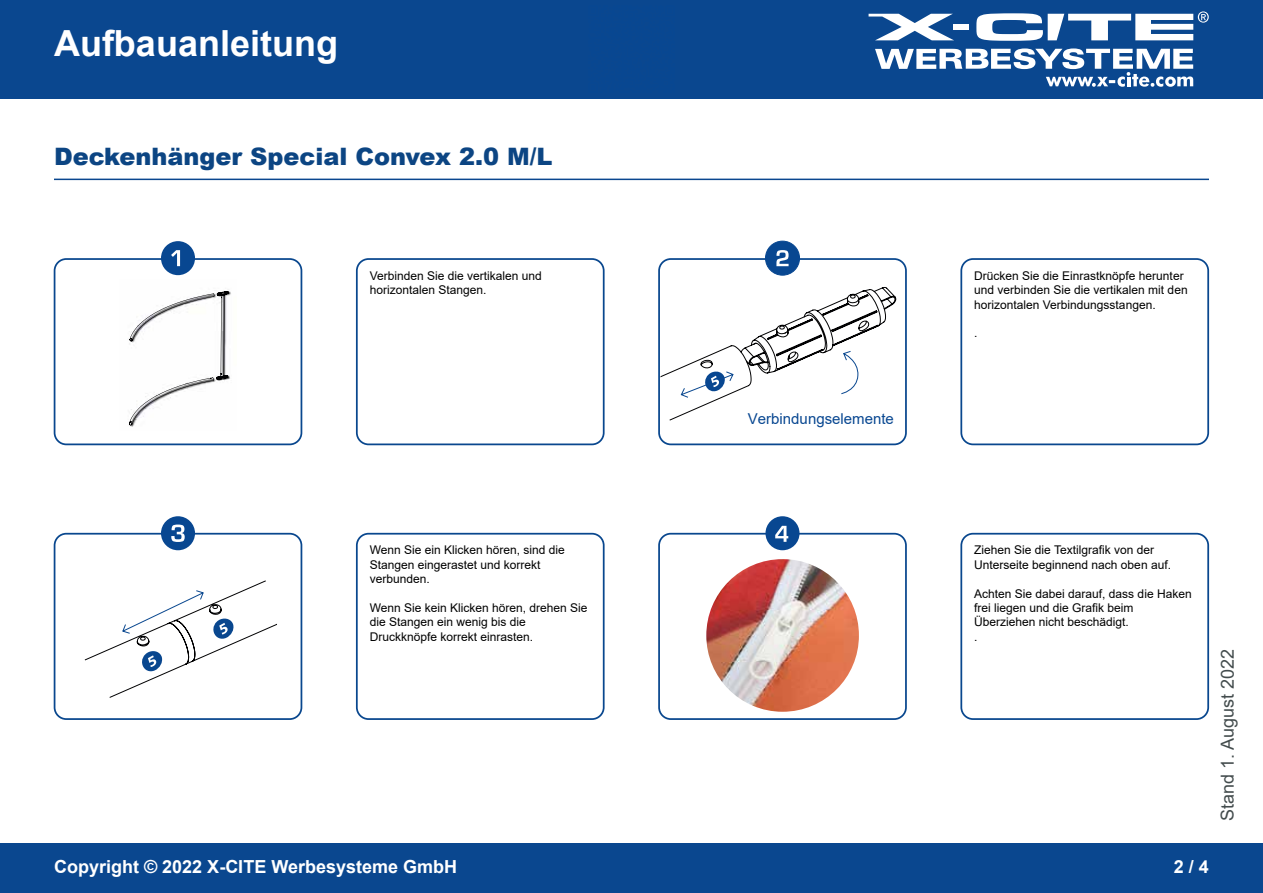
<style>
.page{position:relative;width:1263px;height:893px;background:#fff}
.page>*{position:absolute;margin:0;border:0;box-sizing:border-box;transform-origin:0 0}
.t1{font:700 36px "Arial";color:#fff}
.t2{font:900 24px "Arial";color:#0c4583}
.t3{font:700 18px "Arial";color:#fff}
.t4{font:18px "Arial";color:#434c4d}
.t5{font:15px "Arial";color:#084791}
.t6{font:12px/14.4px "Arial";color:#000}
</style>
<div class="page">
<div style="left:0;top:0;width:1263px;height:98px;background:#0a478f"></div>
<div style="left:0;top:844px;width:1263px;height:49px;background:#0a478f"></div>
<svg style="left:868px;top:14px;width:85px;height:26px"></svg>
<div style="left:953px;top:24px;width:15px;height:6px;background:#fff"></div>
<svg style="left:875px;top:48px;width:318px;height:39px"></svg>
<svg style="left:976px;top:11px;width:233px;height:30px"></svg>
<hr style="left:54px;top:179px;width:1155px;height:1px;background:#0a478f">
<div style="left:54px;top:258px;width:248px;height:187px;border:2px solid #09478e;border-radius:12px"></div>
<div style="left:356px;top:258px;width:249px;height:187px;border:2px solid #09478e;border-radius:12px"></div>
<div style="left:658px;top:258px;width:249px;height:187px;border:2px solid #09478e;border-radius:12px"></div>
<div style="left:960px;top:258px;width:249px;height:187px;border:2px solid #09478e;border-radius:12px"></div>
<div style="left:356px;top:533px;width:249px;height:187px;border:2px solid #09478e;border-radius:12px"></div>
<div style="left:658px;top:533px;width:249px;height:187px;border:2px solid #09478e;border-radius:12px"></div>
<div style="left:960px;top:533px;width:249px;height:187px;border:2px solid #09478e;border-radius:12px"></div>
<div style="left:161px;top:241px;width:34px;height:34px;background:#084791;border-radius:50%"></div>
<svg style="left:171px;top:250px;width:9px;height:16px"></svg>
<div style="left:54px;top:533px;width:248px;height:187px;border:2px solid #09478e;border-radius:12px"></div>
<div style="left:765px;top:241px;width:34px;height:34px;background:#084791;border-radius:50%"></div>
<div style="left:765px;top:241px;width:35px;height:35px;border:1px solid #084791;border-radius:50%"></div>
<svg style="left:776px;top:250px;width:12px;height:16px"></svg>
<div style="left:161px;top:516px;width:34px;height:34px;background:#084791;border-radius:50%"></div>
<div style="left:765px;top:516px;width:34px;height:34px;background:#084791;border-radius:50%"></div>
<svg style="left:775px;top:526px;width:13px;height:16px"></svg>
<svg style="left:660px;top:287px;width:236px;height:159px"></svg>
<svg style="left:680px;top:350px;width:179px;height:48px"></svg>
<svg style="left:79px;top:525px;width:198px;height:195px"></svg>
<img style="left:706px;top:559px;width:153px;height:153px;border-radius:76px">
<svg style="left:129px;top:289px;width:102px;height:138px"></svg>
<h1 class="t1" style="left:54px;top:18px;width:286px">Aufbauanleitung</h1>
<h2 class="t2" style="left:54px;top:139px;width:500px">Deckenhänger Special Convex 2.0 M/L</h2>
<p class="t6" style="left:370px;top:268px;width:174px">Verbinden Sie die vertikalen und horizontalen Stangen.</p>
<p class="t5" style="left:748px;top:409px;width:147px">Verbindungselemente</p>
<p class="t6" style="left:974px;top:268px;width:215px">Drücken Sie die Einrastknöpfe herunter und verbinden Sie die vertikalen mit den horizontalen Verbindungsstangen.</p>
<p class="t6" style="left:974px;top:326px;width:5px">.</p>
<p class="t6" style="left:370px;top:543px;width:197px">Wenn Sie ein Klicken hören, sind die<br>Stangen eingerastet und korrekt verbunden.</p>
<p class="t6" style="left:370px;top:601px;width:219px">Wenn Sie kein Klicken hören, drehen Sie die Stangen ein wenig bis die<br>Druckknöpfe korrekt einrasten.</p>
<p class="t6" style="left:974px;top:543px;width:198px">Ziehen Sie die Textilgrafik von der<br>Unterseite beginnend nach oben auf.</p>
<p class="t6" style="left:974px;top:586px;width:219px">Achten Sie dabei darauf, dass die Haken frei liegen und die Grafik beim<br>Überziehen nicht beschädigt.<br>.</p>
<h3 class="t4" style="left:1215px;top:821px;width:174px;rotate:-90deg">Stand 1. August 2022</h3>
<h3 class="t3" style="left:54px;top:854px;width:405px">Copyright © 2022 X-CITE Werbesysteme GmbH</h3>
<h3 class="t3" style="left:1174px;top:854px;width:37px">2 / 4</h3>
</div>
